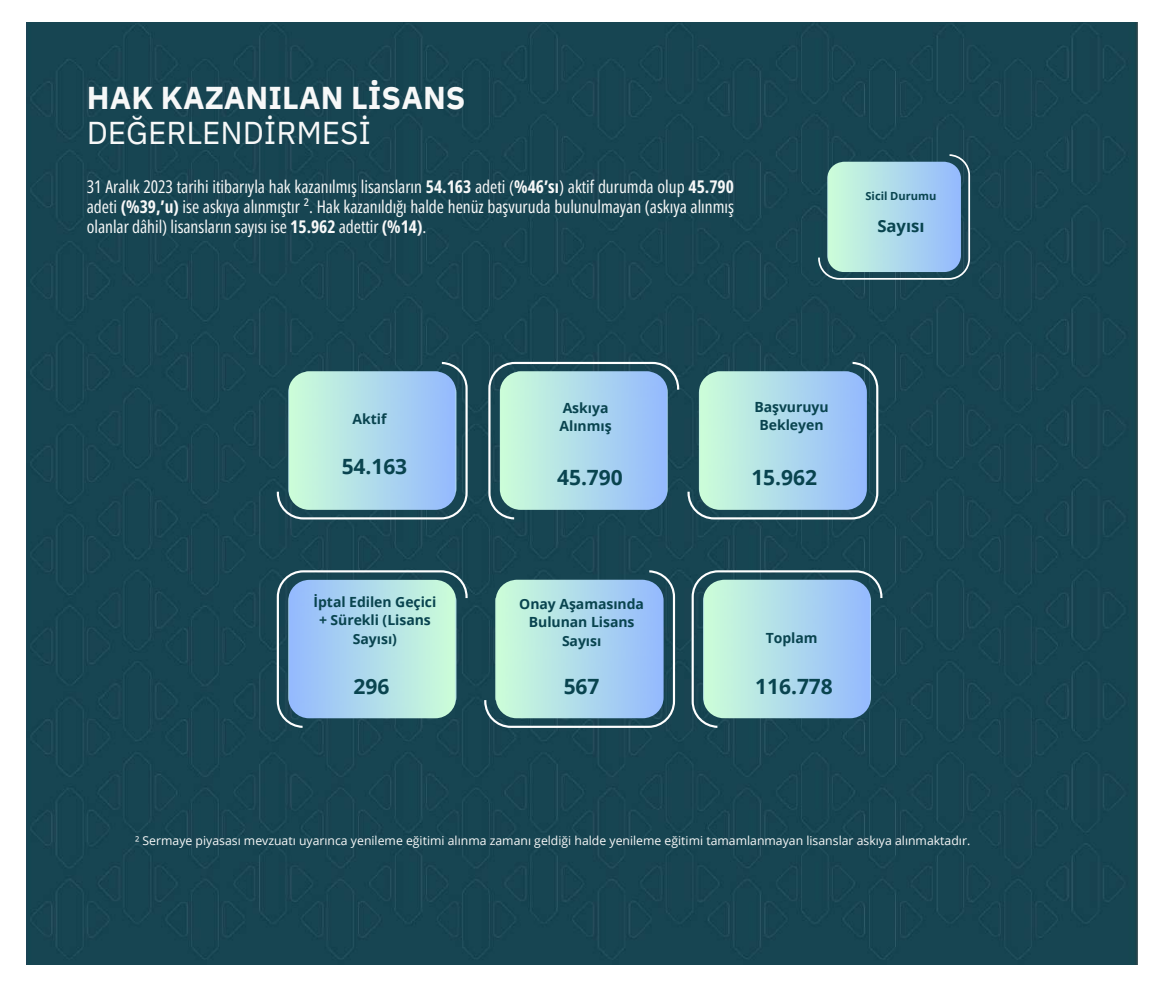
<style>
.page{position:relative;width:1166px;height:993px;background:#fff}
.page>*{position:absolute;margin:0;border:0;box-sizing:border-box;transform-origin:0 0}
.t1{font:700 31.5px "IBM Plex Sans";letter-spacing:.005em;color:#f7f8f8}
.t2{font:31.5px "IBM Plex Sans";color:#f7f8f8}
.t3{font:700 21px "Open Sans";color:#09444f}
.t4{font:17.5px/19.6px "Open Sans Condensed";color:#f7f8f8;text-align:justify}
.t5{font:700 16.62px "Open Sans";letter-spacing:-.005em;color:#09444f}
.t6{font:700 14px/18.4px "Open Sans";letter-spacing:-.005em;color:#09444f;text-align:center}
.t7{font:12.25px "Open Sans";color:#f7f8f8}
.t8{font:700 11.2px "Open Sans";letter-spacing:-.005em;color:#09444f}
.s1{font-weight:700}
</style>
<div class="page">
<div style="left:27px;top:23px;width:1111px;height:941px;background:#174552"></div>
<svg style="left:277px;top:362px;width:190px;height:157px;background:#92bccb"></svg>
<svg style="left:488px;top:362px;width:191px;height:157px;background:#91bccb"></svg>
<svg style="left:687px;top:362px;width:191px;height:157px;background:#91bcca"></svg>
<svg style="left:277px;top:570px;width:190px;height:157px;background:#92bccb"></svg>
<svg style="left:484px;top:570px;width:191px;height:157px;background:#91bbca"></svg>
<svg style="left:691px;top:570px;width:191px;height:157px;background:#91bccb"></svg>
<svg style="left:818px;top:154px;width:152px;height:126px;background:#8db8c7"></svg>
<h1 class="t1" style="left:87px;top:77px;width:380px">HAK KAZANILAN LİSANS</h1>
<h1 class="t2" style="left:87px;top:111px;width:286px">DEĞERLENDİRMESİ</h1>
<p class="t4" style="left:87px;top:177px;width:648px">31 Aralık 2023 tarihi itibarıyla hak kazanılmış lisansların <span class="s1">54.163</span> adeti (<span class="s1">%46’sı</span>) aktif durumda olup <span class="s1">45.790 </span>adeti <span class="s1">(%39,’u)</span> ise askıya alınmıştır ². Hak kazanıldığı halde henüz başvuruda bulunulmayan (askıya alınmış olanlar dâhil) lisansların sayısı ise <span class="s1">15.962</span> adettir <span class="s1">(%14)</span>.</p>
<p class="t8" style="left:865px;top:188px;width:72px">Sicil Durumu</p>
<p class="t5" style="left:877px;top:214px;width:49px">Sayısı</p>
<p class="t6" style="left:352px;top:410px;width:35px">Aktif</p>
<p class="t3" style="left:342px;top:451px;width:67px">54.163</p>
<p class="t6" style="left:313px;top:592px;width:124px">İptal Edilen Geçici + Sürekli (Lisans<br>Sayısı)</p>
<p class="t3" style="left:353px;top:671px;width:37px">296</p>
<p class="t6" style="left:559px;top:398px;width:54px;text-align:left">Askıya<br>Alınmış</p>
<p class="t6" style="left:754px;top:397px;width:76px">Başvuruyu<br>Bekleyen</p>
<p class="t3" style="left:557px;top:462px;width:67px">45.790</p>
<p class="t3" style="left:751px;top:462px;width:67px">15.962</p>
<p class="t6" style="left:519px;top:594px;width:126px">Onay Aşamasında<br>Bulunan Lisans<br>Sayısı</p>
<p class="t3" style="left:563px;top:671px;width:37px">567</p>
<p class="t6" style="left:765px;top:628px;width:53px">Toplam</p>
<p class="t3" style="left:755px;top:671px;width:79px">116.778</p>
<p class="t7" style="left:135px;top:832px;width:836px">² Sermaye piyasası mevzuatı uyarınca yenileme eğitimi alınma zamanı geldiği halde yenileme eğitimi tamamlanmayan lisanslar askıya alınmaktadır.</p>
</div>
